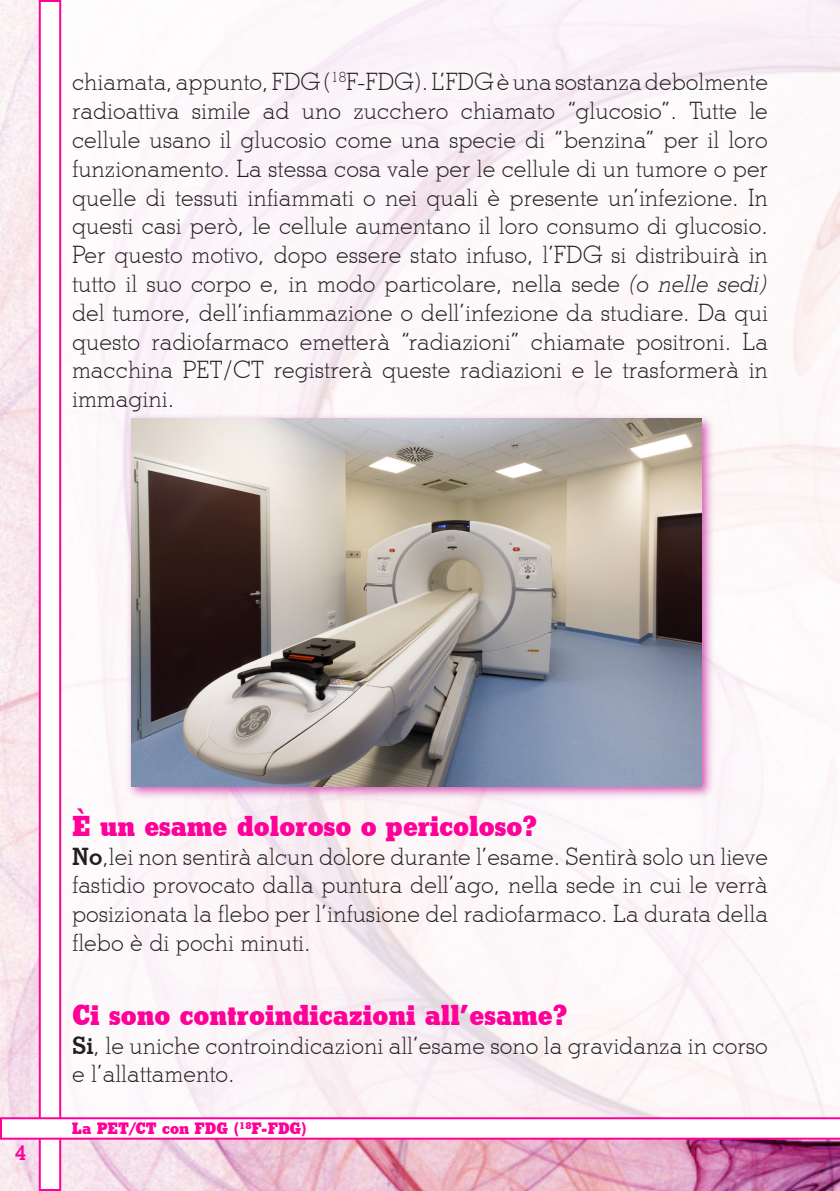
<style>
.page{position:relative;width:840px;height:1191px;background:#fff}
.page>*{position:absolute;margin:0;border:0;box-sizing:border-box;transform-origin:0 0}
.t1{font:800 28px "Stymie BT";color:#f09;scale:1.04 1}
.t2{font:300 24px/28.8px "Stymie BT";color:#231f20;text-align:justify}
.t3{font:700 20px "Stymie BT";color:#f09}
.t4{font:800 16px "Stymie BT";color:#f09;scale:1.04 1}
.s1{font-style:italic}
.s2{font-weight:700}
</style>
<div class="page">
<img style="left:0;top:0;width:839px;height:1191px">
<div style="left:61px;top:0;width:778px;height:1127px;background:#fcf7fa"></div>
<div style="left:39px;top:0;width:22px;height:1191px;background:#fff;border:2px solid #f09"></div>
<svg style="left:0;top:1117px;width:839px;height:22px"></svg>
<div style="left:126px;top:413px;width:588px;height:386px;background:#c9209e;opacity:.75"></div>
<img style="left:131px;top:419px;width:570px;height:367px">
<p class="t2" style="left:72px;top:67px;width:697px">chiamata, appunto, FDG (<sup>18</sup>F-FDG). L’FDG è una sostanza debolmente radioattiva simile ad uno zucchero chiamato “glucosio”. Tutte le cellule usano il glucosio come una specie di “benzina” per il loro funzionamento. La stessa cosa vale per le cellule di un tumore o per quelle di tessuti infiammati o nei quali è presente un’infezione. In questi casi però, le cellule aumentano il loro consumo di glucosio.<br>Per questo motivo, dopo essere stato infuso, l’FDG si distribuirà in tutto il suo corpo e, in modo particolare, nella sede <span class="s1">(o nelle sedi) </span>del tumore, dell’infiammazione o dell’infezione da studiare. Da qui questo radiofarmaco emetterà “radiazioni” chiamate positroni. La macchina PET/CT registrerà queste radiazioni e le trasformerà in immagini.</p>
<p class="t3" style="left:15px;top:1141px;width:12px">4</p>
<p class="t1" style="left:72px;top:808px;width:448px">È un esame doloroso o pericoloso?</p>
<p class="t2" style="left:72px;top:841px;width:697px"><span class="s2">No</span>,lei non sentirà alcun dolore durante l’esame. Sentirà solo un lieve fastidio provocato dalla puntura dell’ago, nella sede in cui le verrà posizionata la flebo per l’infusione del radiofarmaco. La durata della flebo è di pochi minuti.</p>
<p class="t1" style="left:72px;top:997px;width:477px">Ci sono controindicazioni all’esame?</p>
<p class="t2" style="left:72px;top:1030px;width:697px"><span class="s2">Si</span>, le uniche controindicazioni all’esame sono la gravidanza in corso e l’allattamento.</p>
<p class="t4" style="left:72px;top:1118px;width:227px">La PET/CT con FDG (<sup>18</sup>F-FDG)</p>
</div>
